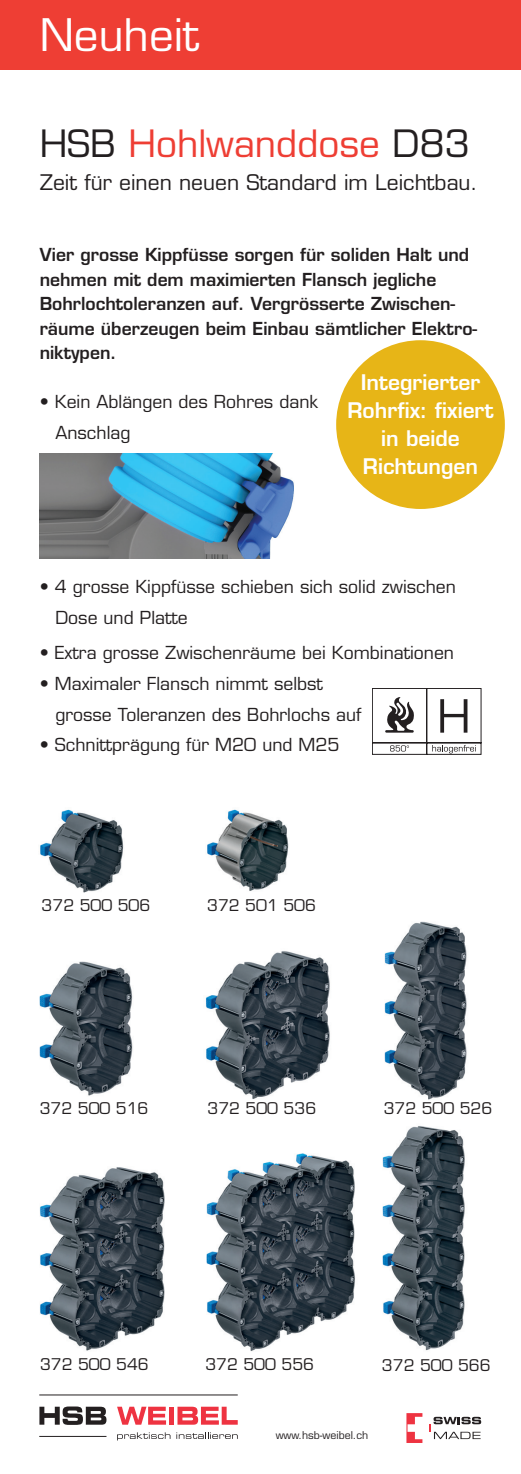
<style>
.page{position:relative;width:521px;height:1474px;background:#fff}
.page>*{position:absolute;margin:0;border:0;box-sizing:border-box;transform-origin:0 0}
.t1{font:43.75px "Eurostile LT Std";color:#fff}
.t2{font:36.75px "Eurostile LT Std";color:#ee3e34}
.t3{font:600 21px/28px "Eurostile LT Std";color:#fff;text-align:center}
.t4{font:21px "Eurostile LT Std";color:#231f20}
.t5{font:17.5px/31px "Eurostile LT Std";color:#231f20}
.t6{font:600 17.5px/24.5px "Eurostile LT Std";color:#231f20}
.t7{font:15.75px "Eurostile LT Std";color:#231f20}
.t8{font:10.5px "Eurostile LT Std";color:#231f20}
.s1{color:#231f20}
</style>
<div class="page">
<svg style="left:372px;top:688px;width:109px;height:66px"></svg>
<hr style="left:39px;top:1394px;width:199px;height:1px;background:#231f20">
<hr style="left:39px;top:1435px;width:67px;height:1px;background:#231f20">
<svg style="left:39px;top:1406px;width:67px;height:18px"></svg>
<svg style="left:117px;top:1406px;width:49px;height:18px"></svg>
<div style="left:169px;top:1406px;width:5px;height:18px;background:#ee3341"></div>
<svg style="left:177px;top:1406px;width:61px;height:18px"></svg>
<svg style="left:117px;top:1432px;width:53px;height:8px"></svg>
<svg style="left:176px;top:1432px;width:62px;height:6px"></svg>
<svg style="left:406px;top:1413px;width:16px;height:29px"></svg>
<svg style="left:430px;top:1416px;width:51px;height:22px"></svg>
<img style="left:40px;top:454px;width:322px;height:104px">
<div style="left:336px;top:340px;width:169px;height:169px;background:#e7b517;border-radius:50%"></div>
<div style="left:0;top:0;width:521px;height:69px;background:#ee3e34"></div>
<img style="left:205px;top:951px;width:125px;height:148px">
<img style="left:39px;top:961px;width:94px;height:135px">
<img style="left:382px;top:1126px;width:83px;height:225px">
<img style="left:206px;top:1153px;width:149px;height:198px">
<img style="left:384px;top:921px;width:83px;height:179px">
<img style="left:40px;top:809px;width:84px;height:84px">
<img style="left:40px;top:1167px;width:125px;height:184px">
<img style="left:207px;top:809px;width:82px;height:82px">
<h1 class="t1" style="left:40px;top:9px;width:161px">Neuheit</h1>
<h2 class="t2" style="left:40px;top:121px;width:432px"><span class="s1">HSB</span> Hohlwanddose <span class="s1">D83</span></h2>
<p class="t4" style="left:40px;top:170px;width:440px">Zeit für einen neuen Standard im Leichtbau.</p>
<p class="t6" style="left:40px;top:242px;width:439px">Vier grosse Kippfüsse sorgen für soliden Halt und nehmen mit dem maximierten Flansch jegliche Bohrlochtoleranzen auf. Vergrösserte Zwischen&shy;räume überzeugen beim Einbau sämtlicher Elektro&shy;niktypen.</p>
<p class="t5" style="left:55px;top:386px;width:264px;text-indent:-16px">• Kein Ablängen des Rohres dank<br>Anschlag</p>
<p class="t3" style="left:347px;top:368px;width:148px">Integrierter<br>Rohrfix: fixiert in beide<br>Richtungen</p>
<p class="t5" style="left:55px;top:571px;width:402px;text-indent:-16px">• 4 grosse Kippfüsse schieben sich solid zwischen<br>Dose und Platte</p>
<p class="t5" style="left:40px;top:637px;width:416px">• Extra grosse Zwischenräume bei Kombinationen</p>
<p class="t5" style="left:55px;top:668px;width:307px;text-indent:-16px">• Maximaler Flansch nimmt selbst grosse Toleranzen des Bohrlochs auf</p>
<p class="t5" style="left:40px;top:729px;width:301px">• Schnittprägung für M20 und M25</p>
<p class="t7" style="left:42px;top:896px;width:110px">372 500 506</p>
<p class="t7" style="left:207px;top:895px;width:110px">372 501 506</p>
<p class="t7" style="left:40px;top:1098px;width:110px">372 500 516</p>
<p class="t7" style="left:207px;top:1098px;width:110px">372 500 536</p>
<p class="t7" style="left:384px;top:1098px;width:110px">372 500 526</p>
<p class="t7" style="left:40px;top:1354px;width:110px">372 500 546</p>
<p class="t7" style="left:205px;top:1354px;width:110px">372 500 556</p>
<p class="t7" style="left:382px;top:1355px;width:110px">372 500 566</p>
<p class="t8" style="left:276px;top:1428px;width:94px">www.hsb-weibel.ch</p>
</div>
